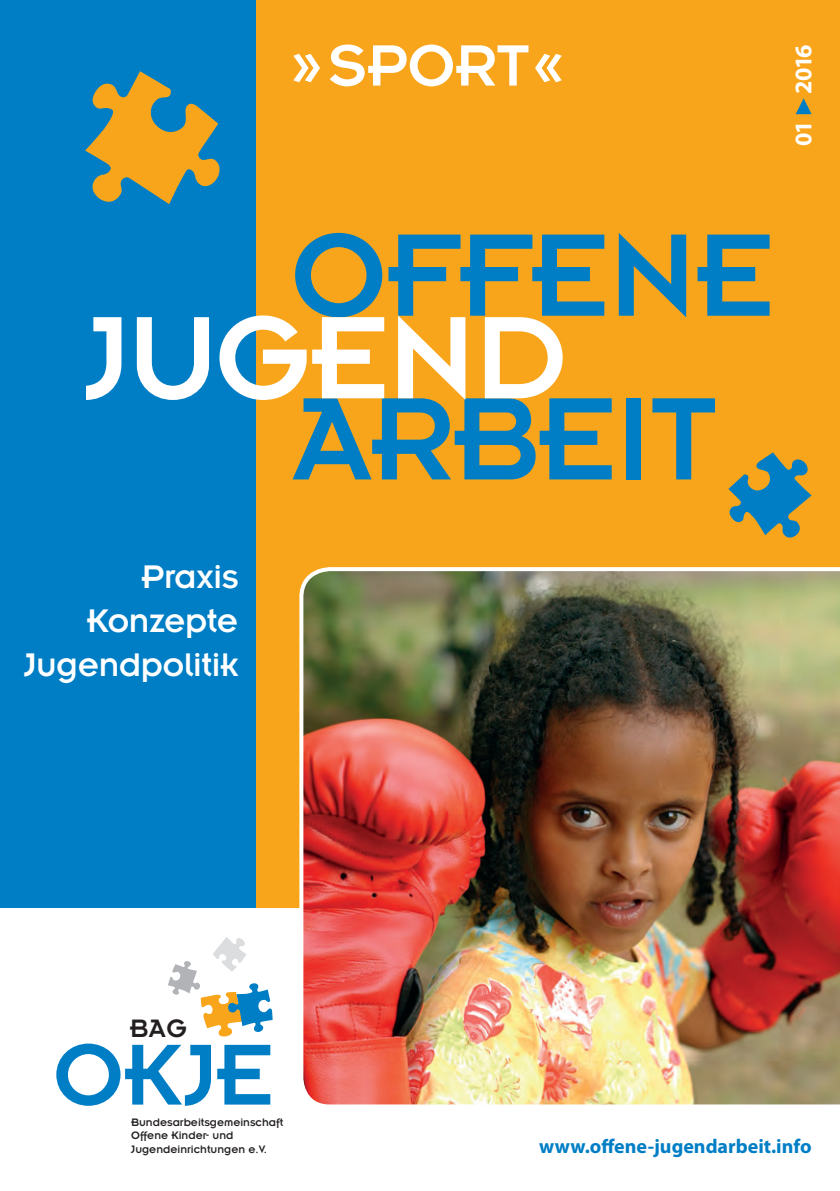
<style>
.page{position:relative;width:840px;height:1191px;background:#fff}
.page>*{position:absolute;margin:0;border:0;box-sizing:border-box;transform-origin:0 0}
.t1{font:129.2px "Insignia LT Std";letter-spacing:-.005em;color:#007ec5}
.t2{font:129.2px "Insignia LT Std";letter-spacing:-.01em;color:#fff}
.t3{font:95.2px "Insignia LT Std";color:#007ec5}
.t4{font:64px "Insignia LT Std";color:#fff}
.t5{font:36px "Insignia LT Std";letter-spacing:-.01em;color:#fff}
.t6{font:27.8px "Insignia LT Std";color:#231f20}
.t7{font:700 24px "Myriad Pro";letter-spacing:-.045em;color:#fff}
.t8{font:700 20px "Myriad Pro";color:#007ec5}
.t9{font:11.8px/13.8px "Insignia LT Std";color:#231f20}
</style>
<div class="page">
<div style="left:0;top:0;width:839px;height:907px;background:#f9a51b"></div>
<div style="left:0;top:0;width:255px;height:907px;background:#007ec5"></div>
<svg style="left:168px;top:937px;width:104px;height:100px"></svg>
<svg style="left:728px;top:452px;width:83px;height:86px"></svg>
<svg style="left:85px;top:71px;width:135px;height:133px"></svg>
<svg style="left:795px;top:98px;width:16px;height:16px"></svg>
<img style="left:297px;top:567px;width:542px;height:538px">
<p class="t4" style="left:290px;top:33px;width:275px">» SPORT«</p>
<p class="t7" style="left:787px;top:146px;width:103px;rotate:-90deg">01 2016</p>
<p class="t1" style="left:291px;top:209px;width:485px">OFFENE</p>
<p class="t2" style="left:85px;top:292px;width:483px">JUGEND</p>
<p class="t1" style="left:292px;top:373px;width:426px">ARBEIT</p>
<p class="t5" style="left:141px;top:558px;width:98px">Praxis</p>
<p class="t5" style="left:87px;top:602px;width:153px">Konzepte</p>
<p class="t5" style="left:24px;top:646px;width:216px">Jugendpolitik</p>
<p class="t6" style="left:130px;top:1014px;width:59px">BAG</p>
<p class="t3" style="left:53px;top:1026px;width:222px">OKJE</p>
<p class="t9" style="left:131px;top:1115px;width:154px">Bundesarbeitsgemeinschaft<br>Offene Kinder- und<br>Jugendeinrichtungen e.V.</p>
<p class="t8" style="left:539px;top:1133px;width:274px">www.offene-jugendarbeit.info</p>
</div>
